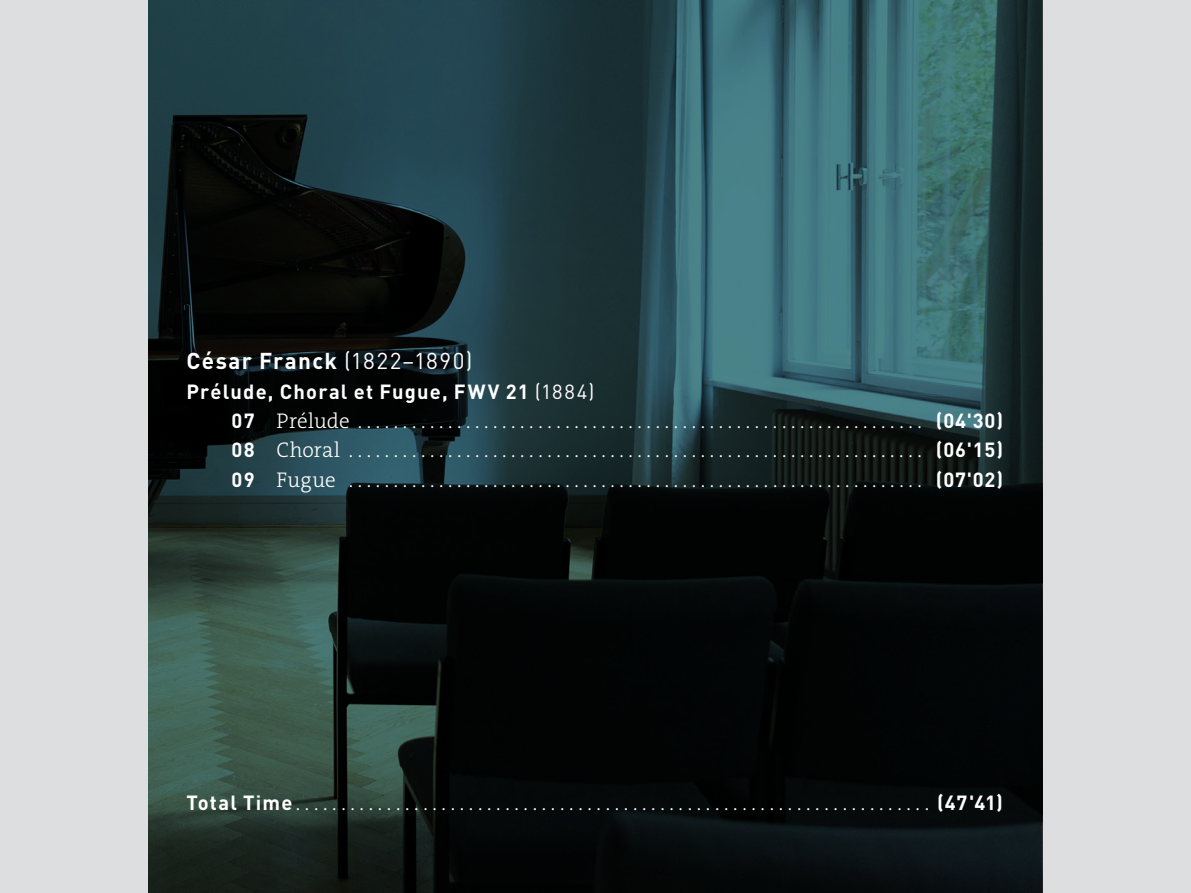
<style>
.page{position:relative;width:1191px;height:893px;background:#dddedf}
.page>*{position:absolute;margin:0;border:0;box-sizing:border-box;transform-origin:0 0}
.t1{font:700 22.65px "DINOT";letter-spacing:.055em;color:#fff}
.t2{font:300 21.6px "The Serif E2 s";color:#fff}
.t3{font:300 21.3px/29.4px "The Serif E2 s";letter-spacing:.01em;color:#fff;text-align:justify}
.t4{font:700 20.25px "DINOT";letter-spacing:.06em;color:#fff}
.s1{font-weight:400}
.s2{font-family:"DINOT";font-weight:700;font-size:20.25px}
</style>
<div class="page">
<img style="left:149px;top:0;width:893px;height:893px">
<p class="t1" style="left:186px;top:346px;width:287px">César Franck <span class="s1">(1822–1890)</span></p>
<p class="t4" style="left:186px;top:378px;width:409px">Prélude, Choral et Fugue, FWV 21 <span class="s1">(1884)</span></p>
<p class="t3" style="left:231px;top:406px;width:773px"><span class="s2">07</span> Prélude . . . . . . . . . . . . . . . . . . . . . . . . . . . . . . . . . . . . . . . . . . . . . . . . . . . . . . . . . . . . . . . <span class="s2">(04'30)<br>08</span> Choral . . . . . . . . . . . . . . . . . . . . . . . . . . . . . . . . . . . . . . . . . . . . . . . . . . . . . . . . . . . . . . . . <span class="s2">(06'15)<br>09</span> Fugue . . . . . . . . . . . . . . . . . . . . . . . . . . . . . . . . . . . . . . . . . . . . . . . . . . . . . . . . . . . . . . . . <span class="s2">(07'02)</span></p>
<p class="t2" style="left:186px;top:789px;width:818px"><span class="s2">Total Time</span> . . . . . . . . . . . . . . . . . . . . . . . . . . . . . . . . . . . . . . . . . . . . . . . . . . . . . . . . . . . . . . . . . . . . . . <span class="s2">(47'41)</span></p>
</div>
